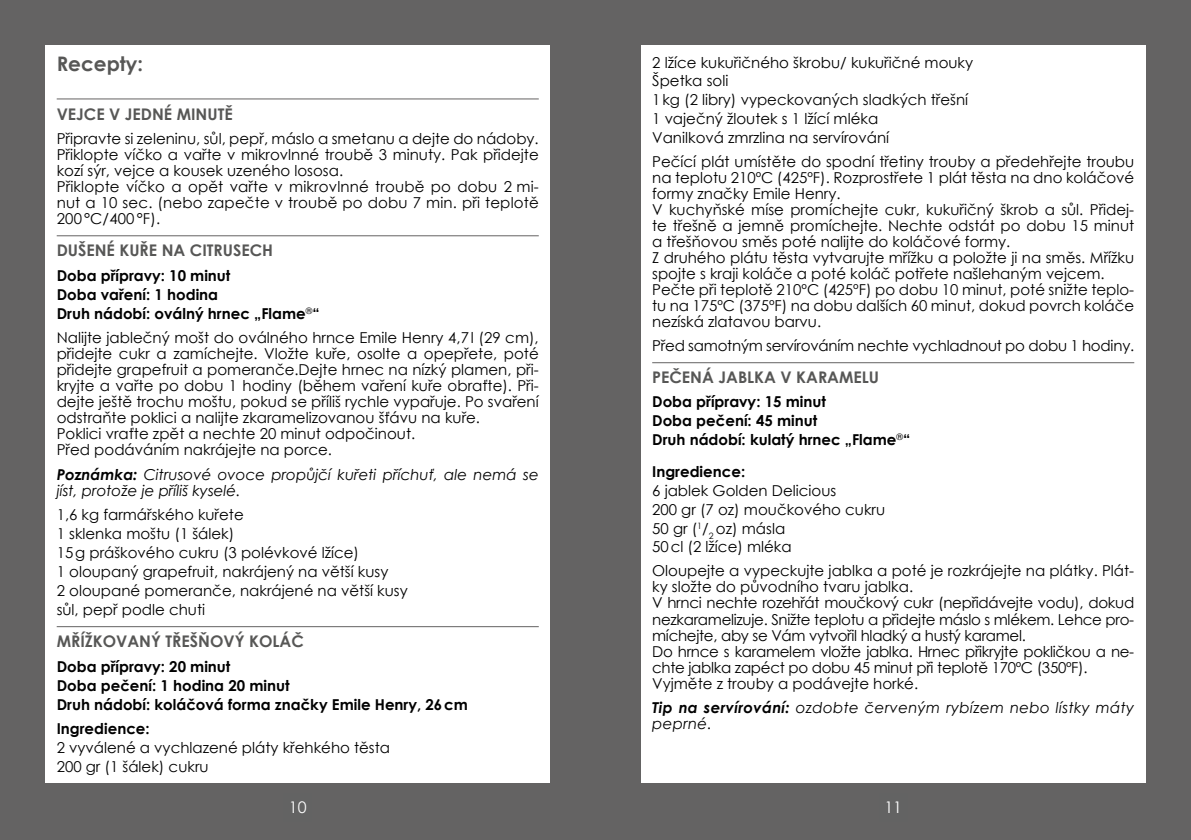
<style>
.page{position:relative;width:1191px;height:840px;background:#fff}
.page>*{position:absolute;margin:0;border:0;box-sizing:border-box;transform-origin:0 0}
.t1{font:700 20px "Century Gothic";color:#575756}
.t2{font:700 16px "Century Gothic";color:#575756}
.t3{font:16px "Century Gothic";color:#fff}
.t4{font:15px/16px "Century Gothic";color:#000}
.t5{font:15px/16px "Century Gothic";letter-spacing:-.02em;color:#000}
.t6{font:700 15px/19px "Century Gothic";color:#000}
.t7{font:italic 15px/16px "Century Gothic";color:#000}
.t8{font:italic 15px/16px "Century Gothic";letter-spacing:.02em;color:#000}
.s1{font-weight:700}
</style>
<div class="page">
<div style="left:0;top:0;width:595px;height:839px;background:#646363"></div>
<div style="left:45px;top:45px;width:505px;height:737px;background:#fff"></div>
<hr style="left:57px;top:98px;width:482px;height:1px;background:#646363">
<hr style="left:57px;top:235px;width:482px;height:1px;background:#646363">
<hr style="left:57px;top:625px;width:482px;height:1px;background:#646363">
<div style="left:595px;top:0;width:596px;height:839px;background:#646363"></div>
<div style="left:641px;top:45px;width:504px;height:737px;background:#fff"></div>
<hr style="left:652px;top:362px;width:482px;height:1px;background:#646363">
<h1 class="t1" style="left:57px;top:49px;width:88px">Recepty:</h1>
<p class="t2" style="left:57px;top:101px;width:177px">VEJCE V JEDNÉ MINUTĚ</p>
<p class="t4" style="left:57px;top:130px;width:483px">Připravte si zeleninu, sůl, pepř, máslo a smetanu a dejte do nádoby.<br>Přiklopte víčko a vařte v mikrovlnné troubě 3 minuty. Pak přidejte kozí sýr, vejce a kousek uzeného lososa.<br>Přiklopte víčko a opět vařte v mikrovlnné troubě po dobu 2 mi&shy;nut a 10 sec. (nebo zapečte v troubě po dobu 7 min. při teplotě 200 °C/400 °F).</p>
<p class="t2" style="left:57px;top:238px;width:218px">DUŠENÉ KUŘE NA CITRUSECH</p>
<p class="t6" style="left:57px;top:265px;width:264px">Doba přípravy: 10 minut<br>Doba vaření: 1 hodina<br>Druh nádobí: oválný hrnec „Flame<sup>®</sup>“</p>
<p class="t4" style="left:57px;top:329px;width:483px">Nalijte jablečný mošt do oválného hrnce Emile Henry 4,7 l (29 cm), přidejte cukr a zamíchejte. Vložte kuře, osolte a opepřete, poté přidejte grapefruit a pomeranče.Dejte hrnec na nízký plamen, při&shy;kryjte a vařte po dobu 1 hodiny (během vaření kuře obraťte). Při&shy;dejte ještě trochu moštu, pokud se příliš rychle vypařuje. Po svaření odstraňte poklici a nalijte zkaramelizovanou šťávu na kuře.<br>Poklici vraťte zpět a nechte 20 minut odpočinout.<br>Před podáváním nakrájejte na porce.</p>
<p class="t7" style="left:57px;top:466px;width:483px"><span class="s1">Poznámka:</span> Citrusové ovoce propůjčí kuřeti příchuť, ale nemá se jíst, protože je příliš kyselé.</p>
<p class="t4" style="left:57px;top:504px;width:353px;line-height:19px">1,6 kg farmářského kuřete<br>1 sklenka moštu (1 šálek)<br>15 g práškového cukru (3 polévkové lžíce)<br>1 oloupaný grapefruit, nakrájený na větší kusy<br>2 oloupané pomeranče, nakrájené na větší kusy sůl, pepř podle chuti</p>
<p class="t2" style="left:57px;top:629px;width:249px">MŘÍŽKOVANÝ TŘEŠŇOVÝ KOLÁČ</p>
<p class="t6" style="left:57px;top:655px;width:413px">Doba přípravy: 20 minut<br>Doba pečení: 1 hodina 20 minut<br>Druh nádobí: koláčová forma značky Emile Henry, 26 cm</p>
<p class="t6" style="left:57px;top:717px;width:95px">Ingredience:</p>
<p class="t4" style="left:57px;top:737px;width:335px;line-height:19px">2 vyválené a vychlazené pláty křehkého těsta<br>200 gr (1 šálek) cukru</p>
<p class="t4" style="left:652px;top:52px;width:322px;line-height:18.8px">2 lžíce kukuřičného škrobu/ kukuřičné mouky Špetka soli<br>1 kg (2 libry) vypeckovaných sladkých třešní 1 vaječný žloutek s 1 lžící mléka<br>Vanilková zmrzlina na servírování</p>
<p class="t4" style="left:652px;top:153px;width:483px">Pečící plát umístěte do spodní třetiny trouby a předehřejte troubu na teplotu 210ºC (425ºF). Rozprostřete 1 plát těsta na dno koláčové formy značky Emile Henry.<br>V kuchyňské míse promíchejte cukr, kukuřičný škrob a sůl. Přidej&shy;te třešně a jemně promíchejte. Nechte odstát po dobu 15 minut a třešňovou směs poté nalijte do koláčové formy.<br>Z druhého plátu těsta vytvarujte mřížku a položte ji na směs. Mřížku spojte s kraji koláče a poté koláč potřete našlehaným vejcem.<br>Pečte při teplotě 210ºC (425ºF) po dobu 10 minut, poté snižte teplo&shy;tu na 175ºC (375ºF) na dobu dalších 60 minut, dokud povrch koláče nezíská zlatavou barvu.</p>
<p class="t4" style="left:652px;top:337px;width:483px">Před samotným servírováním nechte vychladnout po dobu 1 hodiny.</p>
<p class="t2" style="left:652px;top:365px;width:228px">PEČENÁ JABLKA V KARAMELU</p>
<p class="t6" style="left:652px;top:391px;width:259px">Doba přípravy: 15 minut<br>Doba pečení: 45 minut<br>Druh nádobí: kulatý hrnec „Flame<sup>®</sup>“</p>
<p class="t6" style="left:652px;top:461px;width:94px">Ingredience:</p>
<p class="t4" style="left:652px;top:480px;width:234px;line-height:18.8px">6 jablek Golden Delicious<br>200 gr (7 oz) moučkového cukru<br>50 gr (<sup>1</sup>/<sub>2</sub> oz) másla<br>50 cl (2 lžíce) mléka</p>
<p class="t5" style="left:652px;top:562px;width:483px">Oloupejte a vypeckujte jablka a poté je rozkrájejte na plátky. Plát&shy;ky složte do původního tvaru jablka.<br>V hrnci nechte rozehřát moučkový cukr (nepřidávejte vodu), dokud nezkaramelizuje. Snižte teplotu a přidejte máslo s mlékem. Lehce pro&shy;míchejte, aby se Vám vytvořil hladký a hustý karamel.<br>Do hrnce s karamelem vložte jablka. Hrnec přikryjte pokličkou a ne&shy;chte jablka zapéct po dobu 45 minut při teplotě 170ºC (350ºF).<br>Vyjměte z trouby a podávejte horké.</p>
<p class="t8" style="left:652px;top:698px;width:483px"><span class="s1">Tip na servírování:</span> ozdobte červeným rybízem nebo lístky máty peprné.</p>
<p class="t3" style="left:893px;top:794px;width:10px">2</p>
<p class="t3" style="left:298px;top:794px;width:10px">1</p>
<p class="t3" style="left:289px;top:795px;width:19px">10</p>
<p class="t3" style="left:884px;top:795px;width:19px">11</p>
</div>
